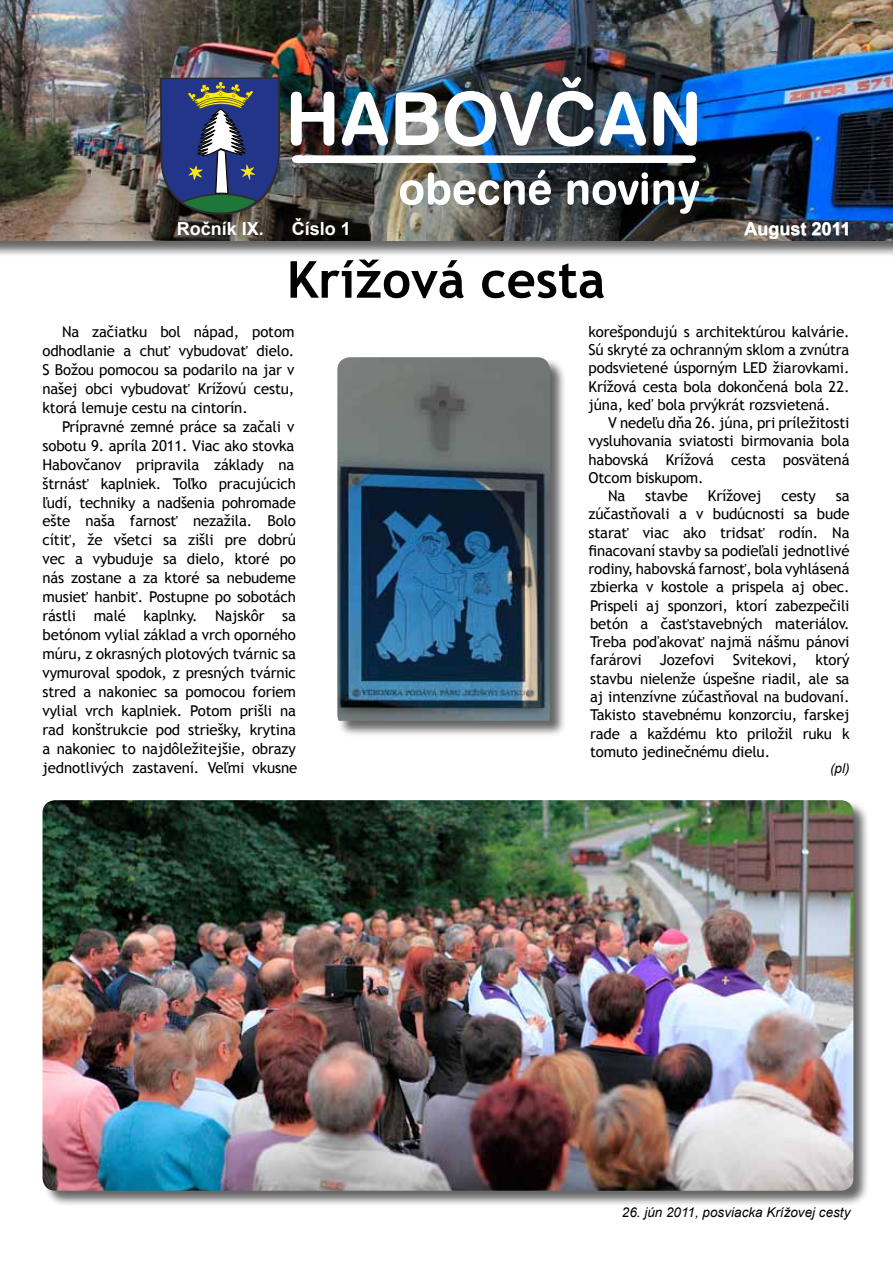
<style>
.page{position:relative;width:893px;height:1263px;background:#fff}
.page>*{position:absolute;margin:0;border:0;box-sizing:border-box;transform-origin:0 0}
.t1{font:700 51px "Trebuchet MS";color:#000}
.t2{font:700 18px "Arial";color:#fff}
.t3{font:15px/18.9px "Trebuchet MS";letter-spacing:-.01em;color:#000;text-align:justify}
.t4{font:italic 13.5px "Arial";color:#000}
</style>
<div class="page">
<div style="left:0;top:0;width:893px;height:257px;background:#000;opacity:.6"></div>
<img style="left:0;top:0;width:893px;height:240px">
<img style="left:291px;top:77px;width:406px;height:69px">
<svg style="left:160px;top:77px;width:120px;height:139px;background:#3e4d72"></svg>
<div style="left:296px;top:155px;width:396px;height:8px;background:#fff"></div>
<img style="left:400px;top:170px;width:299px;height:44px">
<div style="left:744px;top:222px;width:104px;height:17px;background:#fff;opacity:.75"></div>
<div style="left:43px;top:800px;width:827px;height:407px;background:#000;opacity:.6"></div>
<img style="left:43px;top:800px;width:810px;height:391px">
<div style="left:338px;top:357px;width:229px;height:381px;background:#000;opacity:.6"></div>
<img style="left:337px;top:357px;width:213px;height:364px">
<p class="t2" style="left:177px;top:217px;width:89px">Ročník IX.</p>
<p class="t2" style="left:292px;top:217px;width:61px">Číslo 1</p>
<p class="t2" style="left:744px;top:217px;width:108px">August 2011</p>
<h1 class="t1" style="left:287px;top:248px;width:320px">Krížová cesta</h1>
<p class="t3" style="left:43px;top:322px;width:253px;text-indent:20px">Na začiatku bol nápad, potom odhodlanie a chuť vybudovať dielo.<br>S Božou pomocou sa podarilo na jar v našej obci vybudovať Krížovú cestu, ktorá lemuje cestu na cintorín.</p>
<p class="t3" style="left:43px;top:417px;width:256px;text-align:left;text-indent:20px">Prípravné zemné práce sa začali v sobotu 9. apríla 2011. Viac ako stovka Habovčanov pripravila základy na štrnásť kaplniek. Toľko pracujúcich ľudí, techniky a nadšenia pohromade ešte naša farnosť nezažila. Bolo cítiť, že všetci sa zišli pre dobrú vec a vybuduje sa dielo, ktoré po nás zostane a za ktoré sa nebudeme musieť hanbiť. Postupne po sobotách rástli malé kaplnky. Najskôr sa betónom vylial základ a vrch oporného múru, z okrasných plotových tvárnic sa vymuroval spodok, z presných tvárnic stred a nakoniec sa pomocou foriem vylial vrch kaplniek. Potom prišli na rad konštrukcie pod striešky, krytina a nakoniec to najdôležitejšie, obrazy jednotlivých zastavení. Veľmi vkusne</p>
<p class="t3" style="left:589px;top:323px;width:262px;line-height:18.3px">korešpondujú s architektúrou kalvárie.<br>Sú skryté za ochranným sklom a zvnútra podsvietené úsporným LED žiarovkami.<br>Krížová cesta bola dokončená bola 22. júna, keď bola prvýkrát rozsvietená.</p>
<p class="t3" style="left:608px;top:414px;width:243px">V nedeľu dňa 26. júna, pri príležitosti</p>
<p class="t3" style="left:589px;top:432px;width:262px">vysluhovania sviatosti birmovania bola</p>
<p class="t3" style="left:589px;top:450px;width:262px">habovská Krížová cesta posvätená</p>
<p class="t3" style="left:589px;top:468px;width:117px">Otcom biskupom.</p>
<p class="t3" style="left:608px;top:487px;width:19px">Na</p>
<p class="t3" style="left:645px;top:487px;width:45px">stavbe</p>
<p class="t3" style="left:708px;top:487px;width:55px">Krížovej</p>
<p class="t3" style="left:782px;top:487px;width:36px">cesty</p>
<p class="t3" style="left:589px;top:487px;width:262px;line-height:18.3px;text-indent:247px">sa zúčastňovali a v budúcnosti sa bude starať viac ako tridsať rodín. Na finacovaní stavby sa podieľali jednotlivé rodiny, habovská farnosť, bola vyhlásená zbierka v kostole a prispela aj obec.<br>Prispeli aj sponzori, ktorí zabezpečili betón a časťstavebných materiálov.<br>Treba poďakovať najmä nášmu pánovi farárovi Jozefovi Svitekovi, ktorý stavbu nielenže úspešne riadil, ale sa aj intenzívne zúčastňoval na budovaní.<br>Takisto stavebnému konzorciu, farskej rade a každému kto priložil ruku k tomuto jedinečnému dielu.</p>
<p class="t4" style="left:830px;top:760px;width:21px">(pl)</p>
<p class="t4" style="left:622px;top:1203px;width:230px">26. jún 2011, posviacka Krížovej cesty</p>
</div>
